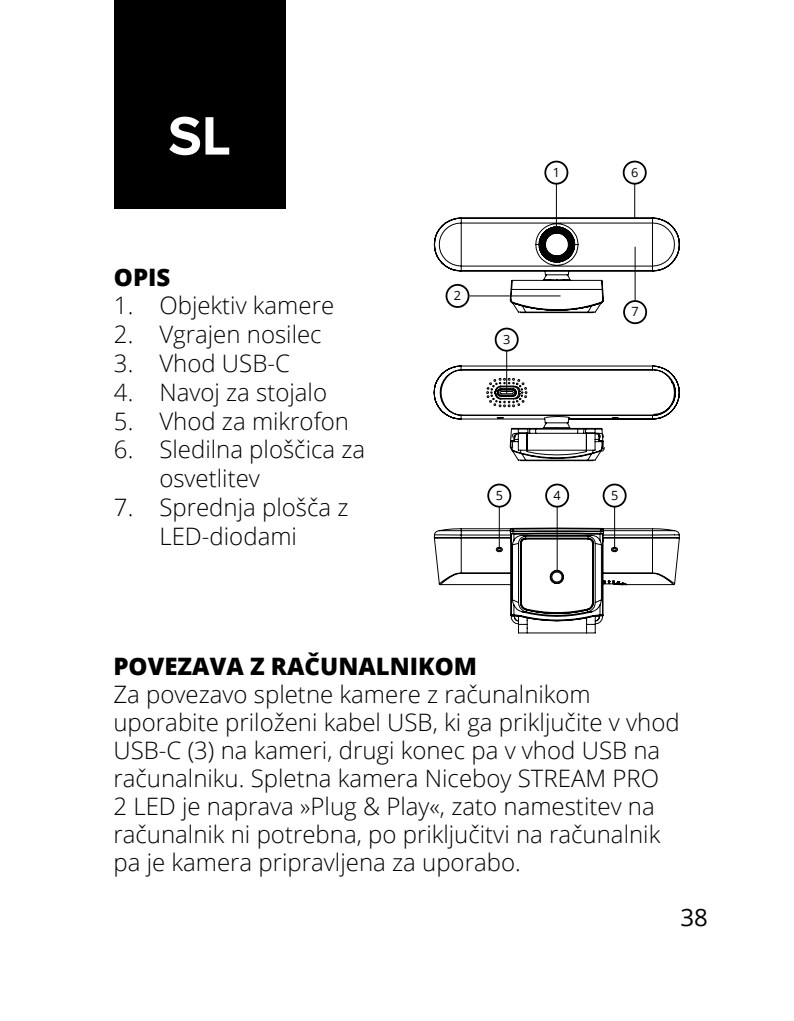
<style>
.page{position:relative;width:794px;height:1021px;background:#fff}
.page>*{position:absolute;margin:0;border:0;box-sizing:border-box;transform-origin:0 0}
.t1{font:700 56px "Proxima Nova";color:#fff}
.Odsazení_4mm{font:300 24px/28px "Open Sans";color:#000}
.t2{font:800 24px "Open Sans";color:#000}
.t3{font:24px "Open Sans";color:#000}
.t4{font:12.8px "Open Sans";color:#000}
</style>
<div class="page">
<div style="left:114px;top:0;width:171px;height:208px;background:#000"></div>
<hr style="left:506px;top:351px;width:1px;height:42px;background:#000">
<hr style="left:498px;top:507px;width:2px;height:42px;background:#000">
<hr style="left:614px;top:507px;width:1px;height:42px;background:#000">
<hr style="left:556px;top:507px;width:2px;height:65px;background:#000">
<hr style="left:556px;top:184px;width:1px;height:42px;background:#000">
<hr style="left:634px;top:184px;width:1px;height:34px;background:#000">
<div style="left:623px;top:300px;width:24px;height:24px;border:2px solid #000;border-radius:50%"></div>
<div style="left:495px;top:327px;width:23px;height:24px;border:2px solid #000;border-radius:50%"></div>
<div style="left:487px;top:483px;width:24px;height:24px;border:2px solid #000;border-radius:50%"></div>
<div style="left:602px;top:483px;width:24px;height:24px;border:2px solid #000;border-radius:50%"></div>
<div style="left:545px;top:483px;width:24px;height:24px;border:2px solid #000;border-radius:50%"></div>
<div style="left:544px;top:161px;width:24px;height:24px;border:2px solid #000;border-radius:50%"></div>
<div style="left:623px;top:161px;width:23px;height:24px;border:2px solid #000;border-radius:50%"></div>
<svg style="left:433px;top:527px;width:247px;height:106px"></svg>
<svg style="left:433px;top:217px;width:247px;height:96px"></svg>
<svg style="left:433px;top:365px;width:247px;height:96px"></svg>
<p class="t1" style="left:168px;top:94px;width:64px">SL</p>
<p class="t2" style="left:114px;top:258px;width:58px">OPIS</p>
<p class="Odsazení_4mm" style="left:114px;top:291px;width:222px">1. Objektiv kamere</p>
<p class="Odsazení_4mm" style="left:114px;top:320px;width:209px">2. Vgrajen nosilec</p>
<p class="Odsazení_4mm" style="left:114px;top:348px;width:177px">3. Vhod USB-C</p>
<p class="Odsazení_4mm" style="left:114px;top:377px;width:215px">4. Navoj za stojalo</p>
<p class="Odsazení_4mm" style="left:114px;top:406px;width:237px">5. Vhod za mikrofon</p>
<p class="Odsazení_4mm" style="left:159px;top:434px;width:207px;text-indent:-45px">6. Sledilna ploščica za osvetlitev</p>
<p class="Odsazení_4mm" style="left:114px;top:492px;width:236px;text-align:center">7. Sprednja plošča z<br>LED-diodami</p>
<p class="t4" style="left:553px;top:163px;width:9px">1</p>
<p class="t4" style="left:631px;top:163px;width:9px">6</p>
<p class="t4" style="left:454px;top:287px;width:9px">2</p>
<p class="t4" style="left:503px;top:330px;width:9px">3</p>
<p class="t4" style="left:631px;top:303px;width:9px">7</p>
<p class="t4" style="left:495px;top:486px;width:9px">5</p>
<p class="t4" style="left:553px;top:486px;width:9px">4</p>
<p class="t4" style="left:611px;top:486px;width:9px">5</p>
<p class="t2" style="left:113px;top:648px;width:365px">POVEZAVA Z RAČUNALNIKOM</p>
<p class="Odsazení_4mm" style="left:113px;top:679px;width:568px">Za povezavo spletne kamere z računalnikom uporabite priloženi kabel USB, ki ga priključite v vhod USB-C (3) na kameri, drugi konec pa v vhod USB na računalniku. Spletna kamera Niceboy STREAM PRO<br>2 LED je naprava »Plug &amp; Play«, zato namestitev na računalnik ni potrebna, po priključitvi na računalnik pa je kamera pripravljena za uporabo.</p>
<p class="t3" style="left:680px;top:900px;width:29px">38</p>
</div>
